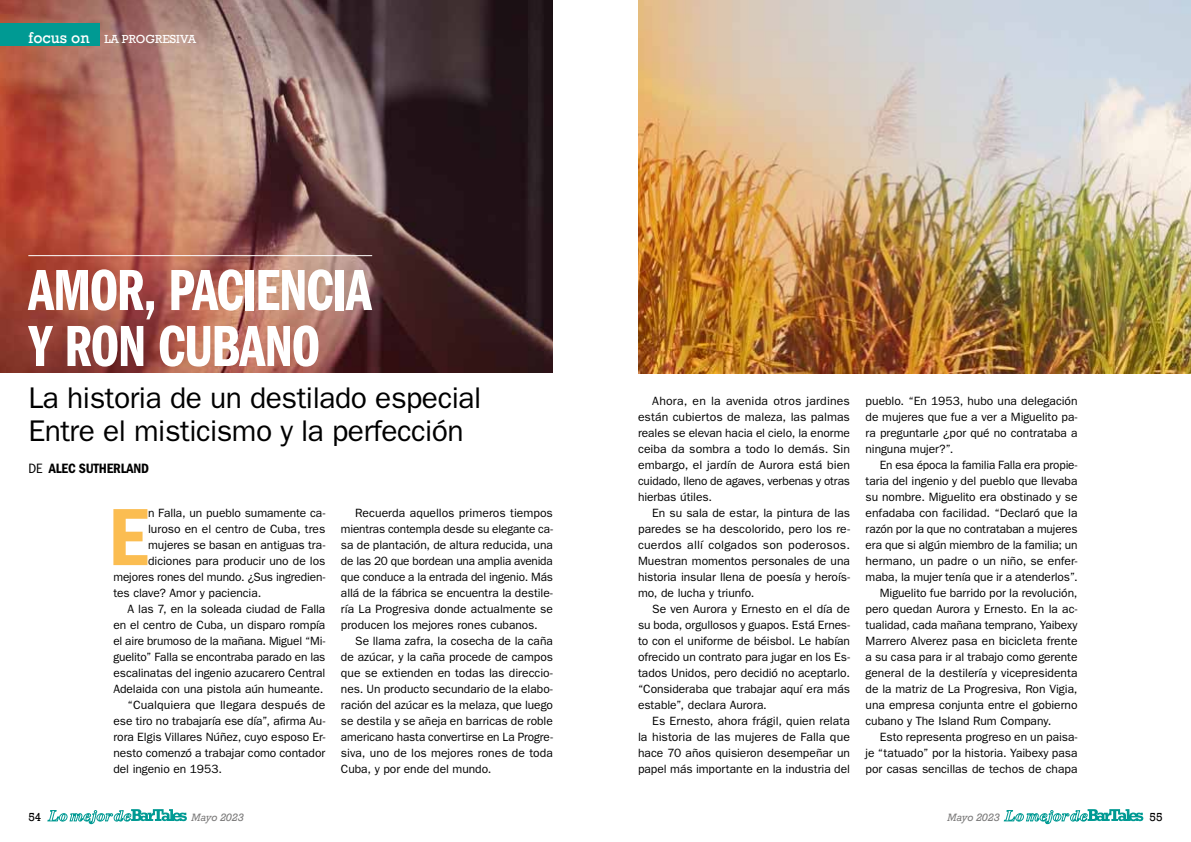
<style>
.page{position:relative;width:1191px;height:842px;background:#fff}
.page>*{position:absolute;margin:0;border:0;box-sizing:border-box;transform-origin:0 0}
.t1{font:84px "ITC Franklin Gothic Std Dm Cd";color:#fbbd51}
.t2{font:60px/56px "ITC Franklin Gothic Std Dm Cp";letter-spacing:-.025em;color:#fff}
.t3{font:30px/33px "ITC Franklin Gothic Std";letter-spacing:-.015em;color:#000}
.t4{font:14px "ITC Franklin Gothic Std Dm Cd";letter-spacing:-.015em;color:#000}
.t5{font:12px/16px "ITC Franklin Gothic Std";letter-spacing:-.005em;color:#000;text-align:justify}
.t6{font:12px "Rockwell";color:#fff}
.t7{font:12px "Rockwell";color:#000}
.t8{font:italic 10px "Rockwell";color:#7c7b7b}
.s1{font-size:16px}
.s2{font-family:"ITC Franklin Gothic Std";font-stretch:condensed}
</style>
<div class="page">
<img style="left:0;top:0;width:553px;height:372px">
<hr style="left:28px;top:255px;width:344px;height:1px;background:#fff">
<img style="left:638px;top:0;width:553px;height:373px">
<svg style="left:47px;top:809px;width:140px;height:15px"></svg>
<svg style="left:1003px;top:809px;width:140px;height:15px"></svg>
<div style="left:0;top:23px;width:99px;height:22px;background:#009a93"></div>
<p class="t6" style="left:28px;top:32px;width:169px"><span class="s1">focus on</span> LA PROGRESIVA</p>
<h2 class="t2" style="left:28px;top:263px;width:345px">AMOR, PACIENCIA<br>Y RON CUBANO</h2>
<h3 class="t3" style="left:28px;top:381px;width:454px">La historia de un destilado especial<br>Entre el misticismo y la perfección</h3>
<p class="t4" style="left:28px;top:460px;width:122px"><span class="s2">DE</span> ALEC SUTHERLAND</p>
<h1 class="t1" style="left:108px;top:489px;width:42px">E</h1>
<p class="t5" style="left:148px;top:505px;width:179px">n Falla, un pueblo sumamente ca-</p>
<p class="t5" style="left:148px;top:521px;width:179px">luroso en el centro de Cuba, tres</p>
<p class="t5" style="left:148px;top:537px;width:179px">mujeres se basan en antiguas tra-</p>
<p class="t5" style="left:148px;top:553px;width:179px">diciones para producir uno de los</p>
<p class="t5" style="left:113px;top:569px;width:213px">mejores rones del mundo. ¿Sus ingredien-</p>
<p class="t5" style="left:113px;top:585px;width:149px">tes clave? Amor y paciencia.</p>
<p class="t5" style="left:128px;top:601px;width:199px">A las 7, en la soleada ciudad de Falla</p>
<p class="t5" style="left:113px;top:617px;width:213px">en el centro de Cuba, un disparo rompía</p>
<p class="t5" style="left:113px;top:633px;width:213px">el aire brumoso de la mañana. Miguel “Mi-</p>
<p class="t5" style="left:113px;top:649px;width:213px">guelito” Falla se encontraba parado en las</p>
<p class="t5" style="left:113px;top:665px;width:213px">escalinatas del ingenio azucarero Central</p>
<p class="t5" style="left:113px;top:681px;width:211px">Adelaida con una pistola aún humeante.</p>
<p class="t5" style="left:128px;top:697px;width:199px">“Cualquiera que llegara después de</p>
<p class="t5" style="left:113px;top:713px;width:213px">ese tiro no trabajaría ese día”, afirma Au-</p>
<p class="t5" style="left:113px;top:729px;width:213px">rora Elgis Villares Núñez, cuyo esposo Er-</p>
<p class="t5" style="left:113px;top:745px;width:213px">nesto comenzó a trabajar como contador</p>
<p class="t5" style="left:113px;top:761px;width:110px">del ingenio en 1953.</p>
<p class="t5" style="left:341px;top:505px;width:213px;text-indent:14px">Recuerda aquellos primeros tiempos mientras contempla desde su elegante ca&shy;sa de plantación, de altura reducida, una de las 20 que bordean una amplia avenida que conduce a la entrada del ingenio. Más allá de la fábrica se encuentra la destile&shy;ría La Progresiva donde actualmente se producen los mejores rones cubanos.</p>
<p class="t5" style="left:341px;top:633px;width:213px;text-indent:14px">Se llama zafra, la cosecha de la caña de azúcar, y la caña procede de campos que se extienden en todas las direccio&shy;nes. Un producto secundario de la elabo&shy;ración del azúcar es la melaza, que luego se destila y se añeja en barricas de roble americano hasta convertirse en La Progre&shy;siva, uno de los mejores rones de toda Cuba, y por ende del mundo.</p>
<p class="t5" style="left:638px;top:393px;width:213px;text-indent:14px">Ahora, en la avenida otros jardines están cubiertos de maleza, las palmas reales se elevan hacia el cielo, la enorme ceiba da sombra a todo lo demás. Sin embargo, el jardín de Aurora está bien cuidado, lleno de agaves, verbenas y otras hierbas útiles.</p>
<p class="t5" style="left:638px;top:505px;width:213px;text-indent:14px">En su sala de estar, la pintura de las paredes se ha descolorido, pero los re&shy;cuerdos allí colgados son poderosos.<br>Muestran momentos personales de una historia insular llena de poesía y heroís&shy;mo, de lucha y triunfo.</p>
<p class="t5" style="left:638px;top:601px;width:213px;text-indent:14px">Se ven Aurora y Ernesto en el día de su boda, orgullosos y guapos. Está Ernes&shy;to con el uniforme de béisbol. Le habían ofrecido un contrato para jugar en los Es&shy;tados Unidos, pero decidió no aceptarlo. “Consideraba que trabajar aquí era más estable”, declara Aurora.</p>
<p class="t5" style="left:638px;top:713px;width:213px;text-indent:14px">Es Ernesto, ahora frágil, quien relata la historia de las mujeres de Falla que hace 70 años quisieron desempeñar un papel más importante en la industria del</p>
<p class="t5" style="left:865px;top:393px;width:213px">pueblo. “En 1953, hubo una delegación de mujeres que fue a ver a Miguelito pa&shy;ra preguntarle ¿por qué no contrataba a ninguna mujer?”.</p>
<p class="t5" style="left:879px;top:457px;width:199px">En esa época la familia Falla era propie-</p>
<p class="t5" style="left:865px;top:473px;width:213px">taria del ingenio y del pueblo que llevaba</p>
<p class="t5" style="left:865px;top:489px;width:213px">su nombre. Miguelito era obstinado y se</p>
<p class="t5" style="left:865px;top:505px;width:213px">enfadaba con facilidad. “Declaró que la</p>
<p class="t5" style="left:865px;top:521px;width:213px">razón por la que no contrataban a mujeres</p>
<p class="t5" style="left:865px;top:537px;width:213px">era que si algún miembro de la familia; un</p>
<p class="t5" style="left:865px;top:553px;width:213px">hermano, un padre o un niño, se enfer-</p>
<p class="t5" style="left:865px;top:569px;width:213px">maba, la mujer tenía que ir a atenderlos”.</p>
<p class="t5" style="left:879px;top:585px;width:199px">Miguelito fue barrido por la revolución,</p>
<p class="t5" style="left:865px;top:601px;width:213px">pero quedan Aurora y Ernesto. En la ac-</p>
<p class="t5" style="left:865px;top:617px;width:213px">tualidad, cada mañana temprano, Yaibexy</p>
<p class="t5" style="left:865px;top:633px;width:213px">Marrero Alverez pasa en bicicleta frente</p>
<p class="t5" style="left:865px;top:649px;width:213px">a su casa para ir al trabajo como gerente</p>
<p class="t5" style="left:865px;top:665px;width:213px">general de la destilería y vicepresidenta</p>
<p class="t5" style="left:865px;top:681px;width:213px">de la matriz de La Progresiva, Ron Vigia,</p>
<p class="t5" style="left:865px;top:697px;width:213px">una empresa conjunta entre el gobierno</p>
<p class="t5" style="left:865px;top:713px;width:187px">cubano y The Island Rum Company.</p>
<p class="t5" style="left:879px;top:729px;width:199px">Esto representa progreso en un paisa-</p>
<p class="t5" style="left:865px;top:745px;width:213px">je “tatuado” por la historia. Yaibexy pasa</p>
<p class="t5" style="left:865px;top:761px;width:213px">por casas sencillas de techos de chapa</p>
<p class="t7" style="left:28px;top:810px;width:15px">54</p>
<p class="t8" style="left:191px;top:811px;width:54px">Mayo 2023</p>
<p class="t8" style="left:947px;top:811px;width:54px">Mayo 2023</p>
<p class="t7" style="left:1149px;top:810px;width:15px">55</p>
</div>
